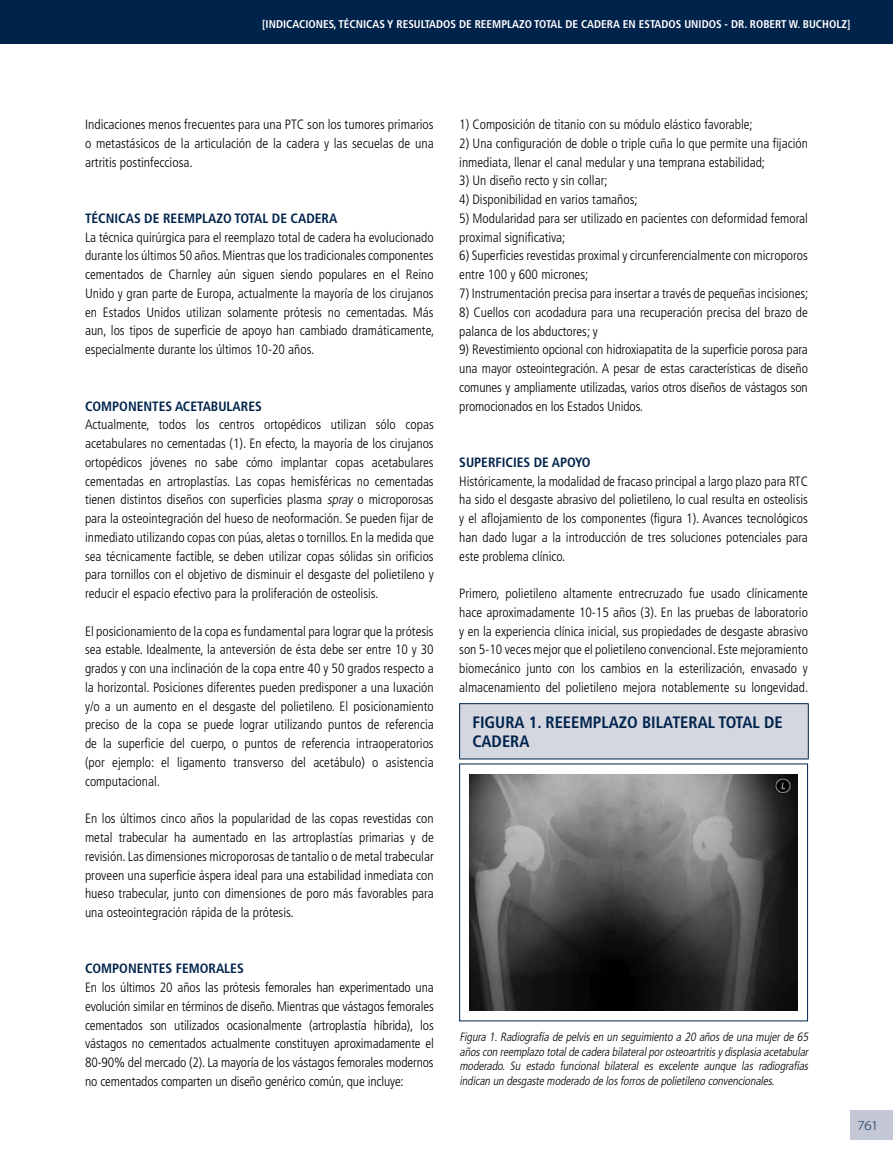
<style>
.page{position:relative;width:893px;height:1170px;background:#fff}
.page>*{position:absolute;margin:0;border:0;box-sizing:border-box;transform-origin:0 0}
.t1{font:700 condensed 16.5px "Frutiger";color:#00234b}
.t2{font:300 condensed 13.5px/18.8px "Frutiger";color:#000;text-align:justify}
.t3{font:700 condensed 13.5px "Frutiger";color:#00234b}
.t4{font:300 13.5px "Myriad Pro";color:#00234b;scale:1.1 1}
.t5{font:italic 300 condensed 12px/14.4px "Frutiger";color:#000;text-align:justify}
.t6{font:700 condensed 11.25px "Frutiger";color:#fff}
.s1{font-style:italic}
</style>
<div class="page">
<div style="left:850px;top:1110px;width:43px;height:30px;background:#c4c7d5"></div>
<div style="left:0;top:0;width:893px;height:44px;background:#00234b"></div>
<img style="left:470px;top:774px;width:327px;height:236px">
<div style="left:459px;top:763px;width:349px;height:258px;border:1px solid #00234b"></div>
<div style="left:460px;top:703px;width:348px;height:56px;background:#d4d6e0"></div>
<hr style="left:459px;top:703px;width:350px;height:1px;background:#00234b">
<hr style="left:459px;top:704px;width:1px;height:54px;background:#00234b">
<hr style="left:808px;top:704px;width:1px;height:54px;background:#00234b">
<hr style="left:459px;top:758px;width:350px;height:1px;background:#00234b">
<p class="t6" style="left:262px;top:17px;width:153px">[INDICACIONES, TÉCNICAS Y RESULTA</p>
<p class="t6" style="left:436px;top:17px;width:64px">DOS DE REEMPLA</p>
<p class="t6" style="left:519px;top:17px;width:22px">ZO TOTAL</p>
<p class="t6" style="left:565px;top:17px;width:286px">DE CADERA EN ESTADOS UNIDOS - DR. ROBERT W. BUCHOLZ]</p>
<p class="t2" style="left:85px;top:115px;width:350px">Indicaciones menos frecuentes para una PTC son los tumores primarios o metastásicos de la articulación de la cadera y las secuelas de una artritis postinfecciosa.</p>
<p class="t3" style="left:85px;top:210px;width:108px">TÉCNICAS DE REEMPLA</p>
<p class="t3" style="left:216px;top:210px;width:32px">ZO TOTAL</p>
<p class="t3" style="left:272px;top:210px;width:59px">DE CADERA</p>
<p class="t2" style="left:85px;top:228px;width:351px">La técnica quirúrgica para el reemplazo total de cadera ha evolucionado durante los últimos 50 años. Mientras que los tradicionales componentes cementados de Charnley aún siguen siendo populares en el Reino Unido y gran parte de Europa, actualmente la mayoría de los cirujanos en Estados Unidos utilizan solamente prótesis no cementadas. Más aun, los tipos de superficie de apoyo han cambiado dramáticamente, especialmente durante los últimos 10-20 años.</p>
<p class="t3" style="left:85px;top:398px;width:17px">COMPONENTES</p>
<p class="t3" style="left:175px;top:398px;width:9px">ACETA</p>
<p class="t3" style="left:211px;top:398px;width:24px">BULARES</p>
<p class="t2" style="left:85px;top:415px;width:350px">Actualmente, todos los centros ortopédicos utilizan sólo copas acetabulares no cementadas (1). En efecto, la mayoría de los cirujanos ortopédicos jóvenes no sabe cómo implantar copas acetabulares cementadas en artroplastías. Las copas hemisféricas no cementadas tienen distintos diseños con superficies plasma <span class="s1">spray</span> o microporosas para la osteointegración del hueso de neoformación. Se pueden fijar de inmediato utilizando copas con púas, aletas o tornillos. En la medida que sea técnicamente factible, se deben utilizar copas sólidas sin orificios para tornillos con el objetivo de disminuir el desgaste del polietileno y reducir el espacio efectivo para la proliferación de osteolisis.</p>
<p class="t2" style="left:85px;top:621px;width:350px">El posicionamiento de la copa es fundamental para lograr que la prótesis sea estable. Idealmente, la anteversión de ésta debe ser entre 10 y 30 grados y con una inclinación de la copa entre 40 y 50 grados respecto a la horizontal. Posiciones diferentes pueden predisponer a una luxación y/o a un aumento en el desgaste del polietileno. El posicionamiento preciso de la copa se puede lograr utilizando puntos de referencia de la superficie del cuerpo, o puntos de referencia intraoperatorios (por ejemplo: el ligamento transverso del acetábulo) o asistencia computacional.</p>
<p class="t2" style="left:85px;top:809px;width:350px">En los últimos cinco años la popularidad de las copas revestidas con metal trabecular ha aumentado en las artroplastías primarias y de revisión. Las dimensiones microporosas de tantalio o de metal trabecular proveen una superficie áspera ideal para una estabilidad inmediata con hueso trabecular, junto con dimensiones de poro más favorables para una osteointegración rápida de la prótesis.</p>
<p class="t3" style="left:85px;top:960px;width:10px">COMPO</p>
<p class="t3" style="left:128px;top:960px;width:70px">NENTES FEMORAL</p>
<p class="t3" style="left:230px;top:960px;width:14px">ES</p>
<p class="t2" style="left:85px;top:978px;width:350px">En los últimos 20 años las prótesis femorales han experimentado una evolución similar en términos de diseño. Mientras que vástagos femorales cementados son utilizados ocasionalmente (artroplastía híbrida), los vástagos no cementados actualmente constituyen aproximadamente el 80-90% del mercado (2). La mayoría de los vástagos femorales modernos no cementados comparten un diseño genérico común, que incluye:</p>
<p class="t2" style="left:459px;top:115px;width:295px">1) composición de titanio con su módulo elástico favorable;</p>
<p class="t2" style="left:459px;top:134px;width:350px">2) u na configuración de doble o triple cuña lo que permite una fijación inmediata, llenar el canal medular y una temprana estabilidad;</p>
<p class="t2" style="left:459px;top:171px;width:150px">3) u n diseño recto y sin collar;</p>
<p class="t2" style="left:459px;top:190px;width:180px">4) disponibilidad en varios tamaños;</p>
<p class="t2" style="left:459px;top:209px;width:350px">5) modularidad para ser utilizado en pacientes con deformidad femoral proximal significativa;</p>
<p class="t2" style="left:459px;top:246px;width:350px">6) superficies revestidas proximal y circunferencialmente con microporos entre 100 y 600 micrones;</p>
<p class="t2" style="left:459px;top:284px;width:351px">7) i nstrumentación precisa para insertar a través de pequeñas incisiones;</p>
<p class="t2" style="left:459px;top:303px;width:350px">8) cuellos con acodadura para una recuperación precisa del brazo de palanca de los abductores; y</p>
<p class="t2" style="left:459px;top:340px;width:350px">9) revestimiento opcional con hidroxiapatita de la superficie porosa para una mayor osteointegración. A pesar de estas características de diseño comunes y ampliamente utilizadas, varios otros diseños de vástagos son promocionados en los Estados Unidos.</p>
<p class="t3" style="left:459px;top:454px;width:131px">SUPERFICIES DE APOYO</p>
<p class="t2" style="left:459px;top:471px;width:350px">Históricamente, la modalidad de fracaso principal a largo plazo para RTC ha sido el desgaste abrasivo del polietileno, lo cual resulta en osteolisis y el aflojamiento de los componentes (figura 1). Avances tecnológicos han dado lugar a la introducción de tres soluciones potenciales para este problema clínico.</p>
<p class="t2" style="left:459px;top:584px;width:351px">Primero, polietileno altamente entrecruzado fue usado clínicamente hace aproximadamente 10-15 años (3). En las pruebas de laboratorio y en la experiencia clínica inicial, sus propiedades de desgaste abrasivo son 5-10 veces mejor que el polietileno convencional. Este mejoramiento biomecánico junto con los cambios en la esterilización, envasado y almacenamiento del polietileno mejora notablemente su longevidad.</p>
<p class="t1" style="left:472px;top:712px;width:34px">FIGURA</p>
<p class="t1" style="left:529px;top:712px;width:62px">1. REEEMPLA</p>
<p class="t1" style="left:619px;top:712px;width:32px">ZO BILAT</p>
<p class="t1" style="left:680px;top:712px;width:18px">ERAL</p>
<p class="t1" style="left:718px;top:712px;width:10px">TOTAL</p>
<p class="t1" style="left:764px;top:712px;width:20px">DE</p>
<p class="t1" style="left:472px;top:731px;width:40px">CADERA</p>
<p class="t5" style="left:459px;top:1030px;width:353px">Figura 1.Radiografía de pelvis en un seguimiento a 20 años de una mujer de 65 añoscon reemplazo totalde cadera bilateralporosteoartritisydisplasia acetabular moderado. Su estado funcional bilateral es excelente aunque las radiografías indican un desgaste moderado de losforrosde polietileno convencionales.</p>
<p class="t4" style="left:857px;top:1117px;width:21px">761</p>
</div>
